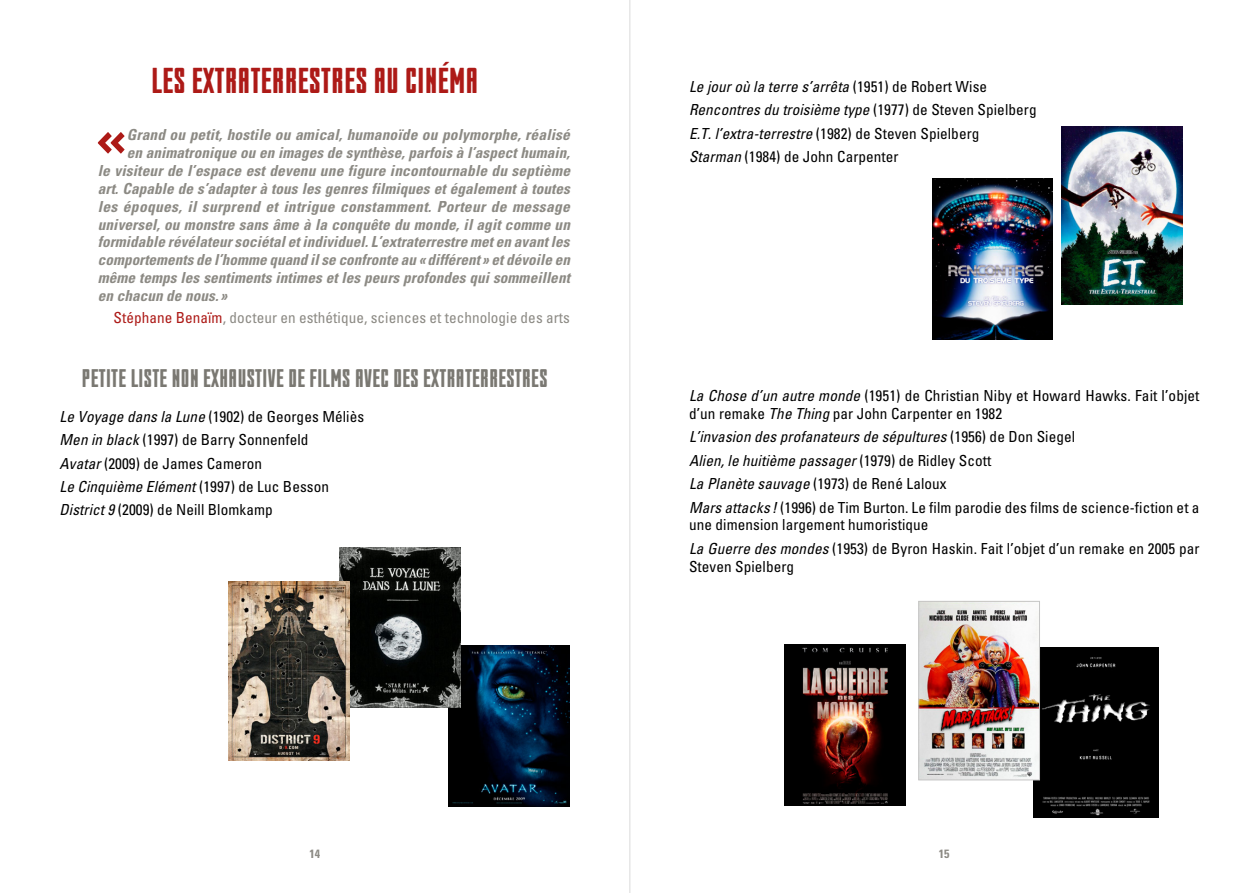
<style>
.page{position:relative;width:1259px;height:893px;background:#fff}
.page>*{position:absolute;margin:0;border:0;box-sizing:border-box;transform-origin:0 0}
.t1{font:64.2px "Bully";color:#ad1a17}
.t2{font:36px "Bully";letter-spacing:.015em;color:#ad1a17}
.t3{font:25.5px "Bully";letter-spacing:.015em;color:#7a7872}
.t4{font:condensed 15.15px/23.4px "Univers LT Std";letter-spacing:.005em;color:#000}
.t5{font:italic 700 condensed 15.15px "Univers LT Std";letter-spacing:.005em;color:#8c8a84}
.t6{font:condensed 15.15px "Univers LT Std";letter-spacing:.005em;color:#8c8a84}
.t7{font:700 condensed 12px "Univers LT Std";color:#8c8a84}
.s1{color:#ad1a17}
.s2{font-style:italic}
</style>
<div class="page">
<hr style="left:629px;top:0;width:1px;height:893px;background:#dadada">
<img style="left:448px;top:645px;width:121px;height:161px">
<img style="left:339px;top:547px;width:121px;height:161px">
<img style="left:228px;top:581px;width:121px;height:180px">
<img style="left:1061px;top:127px;width:121px;height:177px">
<img style="left:932px;top:179px;width:121px;height:160px">
<img style="left:784px;top:644px;width:121px;height:161px">
<img style="left:1034px;top:647px;width:124px;height:170px">
<img style="left:920px;top:603px;width:118px;height:175px">
<div style="left:918px;top:601px;width:122px;height:179px;border:1px solid #c6c6c6"></div>
<h2 class="t2" style="left:151px;top:60px;width:328px">LES EXTRATERRESTRES AU CINÉMA</h2>
<h1 class="t1" style="left:96px;top:102px;width:32px">«</h1>
<p class="t5" style="left:127px;top:126px;width:445px">Grand ou petit, hostile ou amical, humanoïde ou polymorphe, réalisé</p>
<p class="t5" style="left:127px;top:143px;width:444px">en animatronique ou en images de synthèse, parfois à l’aspect humain,</p>
<p class="t5" style="left:98px;top:161px;width:474px">le visiteur de l’espace est devenu une figure incontournable du septième</p>
<p class="t5" style="left:98px;top:179px;width:473px">art. Capable de s’adapter à tous les genres filmiques et également à toutes</p>
<p class="t5" style="left:98px;top:197px;width:473px">les époques, il surprend et intrigue constamment. Porteur de message</p>
<p class="t5" style="left:98px;top:215px;width:474px">universel, ou monstre sans âme à la conquête du monde, il agit comme un</p>
<p class="t5" style="left:98px;top:233px;width:473px">formidable révélateur sociétal et individuel. L’extraterrestre met en avant les</p>
<p class="t5" style="left:98px;top:251px;width:473px">comportements de l’homme quand il se confronte au « différent » et dévoile en</p>
<p class="t5" style="left:98px;top:268px;width:473px">même temps les sentiments intimes et les peurs profondes qui sommeillent</p>
<p class="t5" style="left:98px;top:286px;width:131px">en chacun de nous. »</p>
<p class="t6" style="left:114px;top:308px;width:458px"><span class="s1">Stéphane Benaïm</span>, docteur en esthétique, sciences et technologie des arts</p>
<h3 class="t3" style="left:82px;top:364px;width:467px">PETITE LISTE NON EXHAUSTIVE DE FILMS AVEC DES EXTRATERRESTRES</h3>
<p class="t4" style="left:60px;top:405px;width:306px"><span class="s2">Le Voyage dans la Lune</span> (1902) de Georges Méliès <span class="s2">Men in black</span> (1997) de Barry Sonnenfeld<br><span class="s2">Avatar</span> (2009) de James Cameron<br><span class="s2">Le Cinquième Elément</span> (1997) de Luc Besson <span class="s2">District 9</span> (2009) de Neill Blomkamp</p>
<p class="t4" style="left:689px;top:74px;width:349px"><span class="s2">Le jour où la terre s’arrêta</span> (1951) de Robert Wise <span class="s2">Rencontres du troisième type</span> (1977) de Steven Spielberg <span class="s2">E.T. l’extra-terrestre</span> (1982) de Steven Spielberg<br><span class="s2">Starman</span> (1984) de John Carpenter</p>
<p class="t4" style="left:689px;top:387px;width:512px;line-height:17.9px"><span class="s2">La Chose d’un autre monde</span> (1951) de Christian Niby et Howard Hawks. Fait l’objet d’un remake <span class="s2">The Thing</span> par John Carpenter en 1982</p>
<p class="t4" style="left:689px;top:425px;width:512px"><span class="s2">L’invasion des profanateurs de sépultures</span> (1956) de Don Siegel<br><span class="s2">Alien, le huitième passager</span> (1979) de Ridley Scott<br><span class="s2">La Planète sauvage</span> (1973) de René Laloux<br><span class="s2">Mars attacks !</span> (1996) de Tim Burton. Le film parodie des films de science-fiction et a</p>
<p class="t4" style="left:689px;top:513px;width:512px">une dimension largement humoristique<br><span class="s2">La Guerre des mondes</span> (1953) de Byron Haskin. Fait l’objet d’un remake en 2005 par</p>
<p class="t4" style="left:689px;top:554px;width:107px">Steven Spielberg</p>
<p class="t7" style="left:309px;top:846px;width:12px">14</p>
<p class="t7" style="left:939px;top:846px;width:12px">15</p>
</div>
